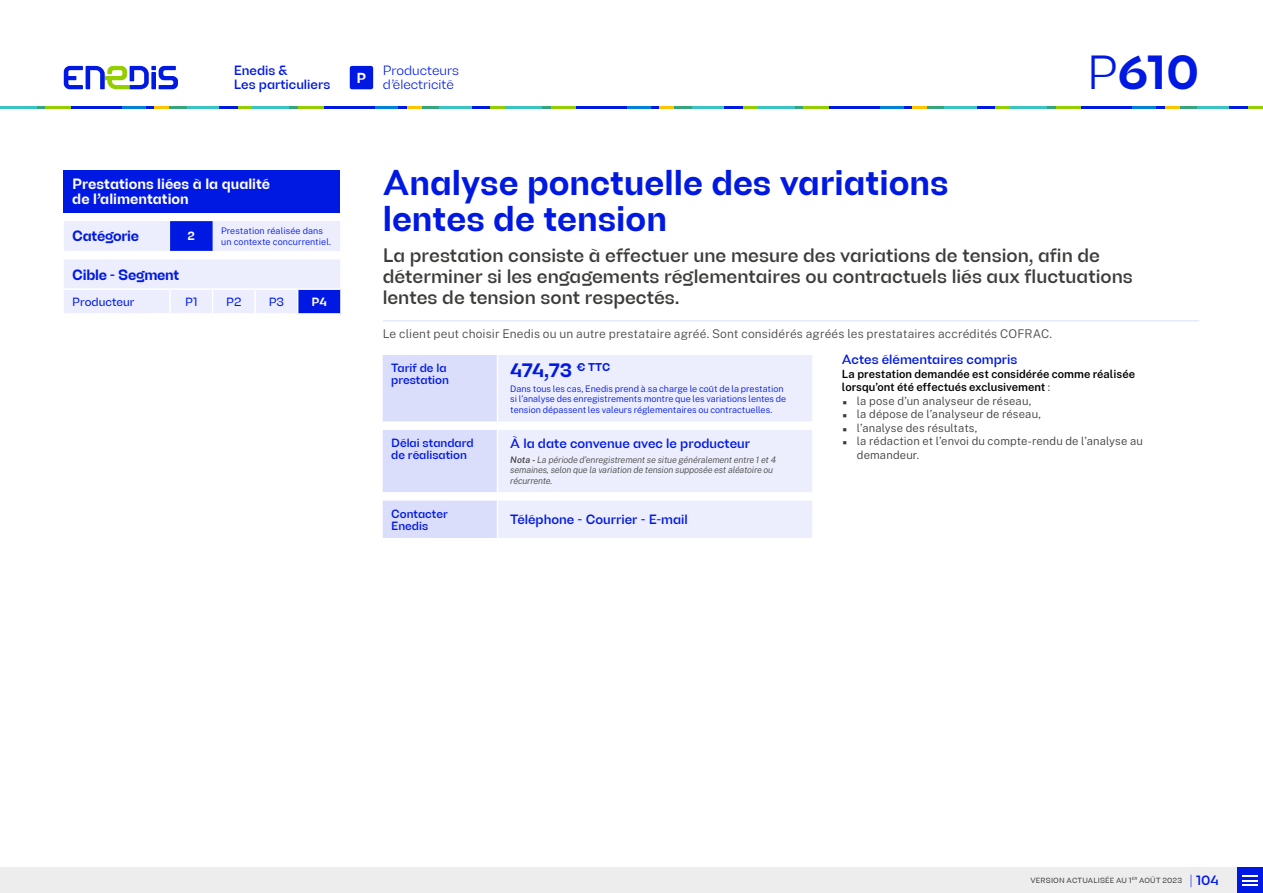
<style>
.page{position:relative;width:1263px;height:893px;background:#fff}
.page>*{position:absolute;margin:0;border:0;box-sizing:border-box;transform-origin:0 0}
.PRÉAMBULE{font:700 48px "Enedis";color:#0019e2}
.PRÉAMBULE-2{font:700 36px "Enedis";color:#0019e2}
.a_Description{font:500 19.5px/21px "Enedis";color:#3c3c3b}
.description-b{font:700 19.5px "Enedis";color:#0019e2}
.t1{font:700 19.5px "Enedis";color:#fff;scale:3 1}
.description-b-2{font:700 15px "Enedis";color:#fff}
.description-b-3{font:700 15px "Enedis";letter-spacing:-.02em;color:#0019e2}
.t2{font:700 14.55px "Enedis";color:#fff}
.description-b-4{font:500 13.5px/14.1px "Enedis";color:#0019e2}
.t3{font:300 13.5px/13.8px "Enedis";color:#0019e2}
.Actes_entrée{font:300 12px "Public Sans";letter-spacing:.005em;color:#4a4a49}
.description-b-5{font:500 12px "Enedis";color:#0019e2}
.t4{font:12px "Enedis";color:#0019e2}
.t5{font:700 12px "Enedis";color:#fff}
.t6{font:300 11.25px/13.5px "Public Sans";letter-spacing:.01em;color:#3c3c3b}
.description-b-6{font:600 11.25px/13.5px "Public Sans";color:#000}
.Actes_entrée-2{font:300 9px/10.5px "Public Sans";letter-spacing:-.005em;color:#0019e2}
.description-b-7{font:italic 300 9px/10.5px "Public Sans";letter-spacing:-.02em;color:#4a4a49}
.PRÉAMBULE-3{font:300 9px/10.5px "Public Sans";letter-spacing:.01em;color:#0019e2}
.t7{font:7.5px "Enedis";letter-spacing:.025em;color:#3c3c3b}
.s1{font-weight:300}
.s2{font-weight:300;color:#3c3c3b}
.s3{font-weight:600}
.s4{font-weight:100}
</style>
<div class="page">
<svg style="left:64px;top:66px;width:114px;height:23px"></svg>
<svg style="left:37px;top:106px;width:8px;height:3px"></svg>
<hr style="left:45px;top:106px;width:26px;height:3px;background:#94ce00">
<hr style="left:169px;top:106px;width:18px;height:3px;background:#36a57b">
<svg style="left:146px;top:106px;width:8px;height:3px"></svg>
<hr style="left:154px;top:106px;width:15px;height:3px;background:#ffc400">
<hr style="left:122px;top:106px;width:24px;height:3px;background:#0081d6">
<hr style="left:187px;top:106px;width:32px;height:3px;background:#3bc3c4">
<hr style="left:219px;top:106px;width:19px;height:3px;background:#0019e2">
<hr style="left:238px;top:106px;width:15px;height:3px;background:#94ce00">
<hr style="left:71px;top:106px;width:51px;height:3px;background:#0019e2">
<hr style="left:0;top:106px;width:37px;height:3px;background:#3bc3c4">
<svg style="left:289px;top:106px;width:9px;height:3px"></svg>
<hr style="left:298px;top:106px;width:26px;height:3px;background:#94ce00">
<hr style="left:422px;top:106px;width:17px;height:3px;background:#36a57b">
<svg style="left:398px;top:106px;width:9px;height:3px"></svg>
<hr style="left:407px;top:106px;width:15px;height:3px;background:#ffc400">
<hr style="left:374px;top:106px;width:24px;height:3px;background:#0081d6">
<hr style="left:439px;top:106px;width:33px;height:3px;background:#3bc3c4">
<hr style="left:472px;top:106px;width:18px;height:3px;background:#0019e2">
<hr style="left:490px;top:106px;width:15px;height:3px;background:#94ce00">
<hr style="left:324px;top:106px;width:50px;height:3px;background:#0019e2">
<hr style="left:253px;top:106px;width:36px;height:3px;background:#3bc3c4">
<svg style="left:542px;top:106px;width:9px;height:3px"></svg>
<hr style="left:551px;top:106px;width:25px;height:3px;background:#94ce00">
<hr style="left:674px;top:106px;width:18px;height:3px;background:#36a57b">
<svg style="left:651px;top:106px;width:8px;height:3px"></svg>
<hr style="left:659px;top:106px;width:15px;height:3px;background:#ffc400">
<hr style="left:627px;top:106px;width:24px;height:3px;background:#0081d6">
<hr style="left:692px;top:106px;width:32px;height:3px;background:#3bc3c4">
<hr style="left:724px;top:106px;width:19px;height:3px;background:#0019e2">
<hr style="left:743px;top:106px;width:15px;height:3px;background:#94ce00">
<hr style="left:576px;top:106px;width:51px;height:3px;background:#0019e2">
<hr style="left:505px;top:106px;width:37px;height:3px;background:#3bc3c4">
<svg style="left:794px;top:106px;width:9px;height:3px"></svg>
<hr style="left:803px;top:106px;width:26px;height:3px;background:#94ce00">
<hr style="left:927px;top:106px;width:18px;height:3px;background:#36a57b">
<svg style="left:903px;top:106px;width:9px;height:3px"></svg>
<hr style="left:912px;top:106px;width:15px;height:3px;background:#ffc400">
<hr style="left:880px;top:106px;width:23px;height:3px;background:#0081d6">
<hr style="left:945px;top:106px;width:32px;height:3px;background:#3bc3c4">
<hr style="left:977px;top:106px;width:18px;height:3px;background:#0019e2">
<hr style="left:995px;top:106px;width:15px;height:3px;background:#94ce00">
<hr style="left:829px;top:106px;width:51px;height:3px;background:#0019e2">
<hr style="left:758px;top:106px;width:36px;height:3px;background:#3bc3c4">
<svg style="left:1047px;top:106px;width:9px;height:3px"></svg>
<hr style="left:1056px;top:106px;width:25px;height:3px;background:#94ce00">
<hr style="left:1179px;top:106px;width:18px;height:3px;background:#36a57b">
<svg style="left:1156px;top:106px;width:9px;height:3px"></svg>
<hr style="left:1165px;top:106px;width:14px;height:3px;background:#ffc400">
<hr style="left:1132px;top:106px;width:24px;height:3px;background:#0081d6">
<hr style="left:1197px;top:106px;width:32px;height:3px;background:#3bc3c4">
<hr style="left:1229px;top:106px;width:19px;height:3px;background:#0019e2">
<hr style="left:1248px;top:106px;width:15px;height:3px;background:#94ce00">
<hr style="left:1081px;top:106px;width:51px;height:3px;background:#0019e2">
<hr style="left:1010px;top:106px;width:37px;height:3px;background:#3bc3c4">
<div style="left:0;top:867px;width:1263px;height:26px;background:#ededed"></div>
<div style="left:1237px;top:867px;width:26px;height:26px;background:#0019e2"></div>
<div style="left:350px;top:66px;width:23px;height:23px;background:#0019e2;border-radius:2px"></div>
<hr style="left:383px;top:320px;width:429px;height:1px;background:#dbdefb">
<hr style="left:812px;top:320px;width:387px;height:1px;background:#dbdefb">
<svg style="left:498px;top:355px;width:314px;height:183px;background:#edeefd"></svg>
<svg style="left:383px;top:355px;width:114px;height:183px;background:#dee1fb"></svg>
<div style="left:64px;top:170px;width:276px;height:43px;background:#0019e2"></div>
<svg style="left:64px;top:221px;width:276px;height:92px;background:#dadcfa"></svg>
<h3 class="description-b-4" style="left:234px;top:64px;width:98px">Enedis &amp;<br>Les particuliers</h3>
<h3 class="t3" style="left:383px;top:64px;width:78px">Producteurs d’électricité</h3>
<h3 class="t2" style="left:356px;top:69px;width:11px">P</h3>
<p class="PRÉAMBULE" style="left:1087px;top:45px;width:114px"><span class="s1">P</span>610</p>
<p class="description-b-2" style="left:72px;top:175px;width:199px">Prestations liées à la qualité</p>
<p class="description-b-2" style="left:72px;top:190px;width:118px">de l’alimentation</p>
<p class="description-b-3" style="left:72px;top:227px;width:68px">Catégorie</p>
<p class="t5" style="left:188px;top:229px;width:9px">2</p>
<p class="PRÉAMBULE-3" style="left:221px;top:225px;width:111px">Prestation réalisée dans un contexte concurrentiel.</p>
<p class="description-b-3" style="left:72px;top:266px;width:109px">Cible - Segment</p>
<p class="t4" style="left:72px;top:295px;width:64px">Producteur</p>
<p class="t4" style="left:185px;top:295px;width:14px">P1</p>
<p class="t4" style="left:226px;top:295px;width:17px">P2</p>
<p class="t4" style="left:269px;top:295px;width:17px">P3</p>
<p class="t5" style="left:312px;top:295px;width:17px">P4</p>
<p class="PRÉAMBULE-2" style="left:383px;top:162px;width:567px">Analyse ponctuelle des variations</p>
<p class="PRÉAMBULE-2" style="left:383px;top:198px;width:286px">lentes de tension</p>
<p class="a_Description" style="left:383px;top:245px;width:752px">La prestation consiste à effectuer une mesure des variations de tension, afin de déterminer si les engagements réglementaires ou contractuels liés aux fluctuations</p>
<p class="a_Description" style="left:383px;top:287px;width:298px">lentes de tension sont respectés.</p>
<p class="Actes_entrée" style="left:383px;top:325px;width:671px">Le client peut choisir Enedis ou un autre prestataire agréé. Sont considérés agréés les prestataires accrédités COFRAC.</p>
<p class="description-b-5" style="left:391px;top:361px;width:57px">Tarif de la</p>
<p class="description-b-5" style="left:391px;top:373px;width:59px">prestation</p>
<p class="description-b-4" style="left:842px;top:353px;width:177px">Actes élémentaires compris</p>
<p class="description-b-6" style="left:842px;top:366px;width:295px">La prestation demandée est considérée comme réalisée lorsqu’ont été effectués exclusivement <span class="s2">:</span></p>
<p class="t6" style="left:842px;top:393px;width:191px">◾◾ la pose d’un analyseur de réseau,</p>
<p class="t6" style="left:842px;top:407px;width:201px">◾◾ la dépose de l’analyseur de réseau,</p>
<p class="t6" style="left:842px;top:420px;width:137px">◾◾ l’analyse des résultats,</p>
<p class="t6" style="left:857px;top:434px;width:287px;text-indent:-15px">◾◾ la rédaction et l’envoi du compte-rendu de l’analyse au demandeur.</p>
<p class="description-b" style="left:510px;top:359px;width:102px">474,73 <sup>€</sup> <sup>TTC</sup></p>
<p class="Actes_entrée-2" style="left:510px;top:383px;width:277px">Dans tous les cas, Enedis prend à sa charge le coût de la prestation si l’analyse des enregistrements montre que les variations lentes de tension dépassent les valeurs réglementaires ou contractuelles.</p>
<p class="description-b-4" style="left:510px;top:436px;width:241px">À la date convenue avec le producteur</p>
<p class="description-b-7" style="left:510px;top:454px;width:267px"><span class="s3">Nota -</span> La période d’enregistrement se situe généralement entre 1 et 4 semaines, selon que la variation de tension supposée est aléatoire ou récurrente.</p>
<p class="description-b-5" style="left:391px;top:436px;width:84px">Délai standard</p>
<p class="description-b-5" style="left:391px;top:448px;width:77px">de réalisation</p>
<p class="description-b-5" style="left:391px;top:506px;width:58px">Contacter</p>
<p class="description-b-5" style="left:391px;top:518px;width:38px">Enedis</p>
<p class="description-b-4" style="left:510px;top:512px;width:179px">Téléphone - Courrier - E-mail</p>
<h3 class="description-b-4" style="left:1189px;top:873px;width:31px"><span class="s4">|</span> 104</h3>
<p class="t7" style="left:1030px;top:876px;width:153px">VERSION ACTUALISÉE AU 1<sup>ER</sup> AOÛT 2023</p>
<h3 class="t1" style="left:1240px;top:869px;width:9px">---</h3>
</div>
